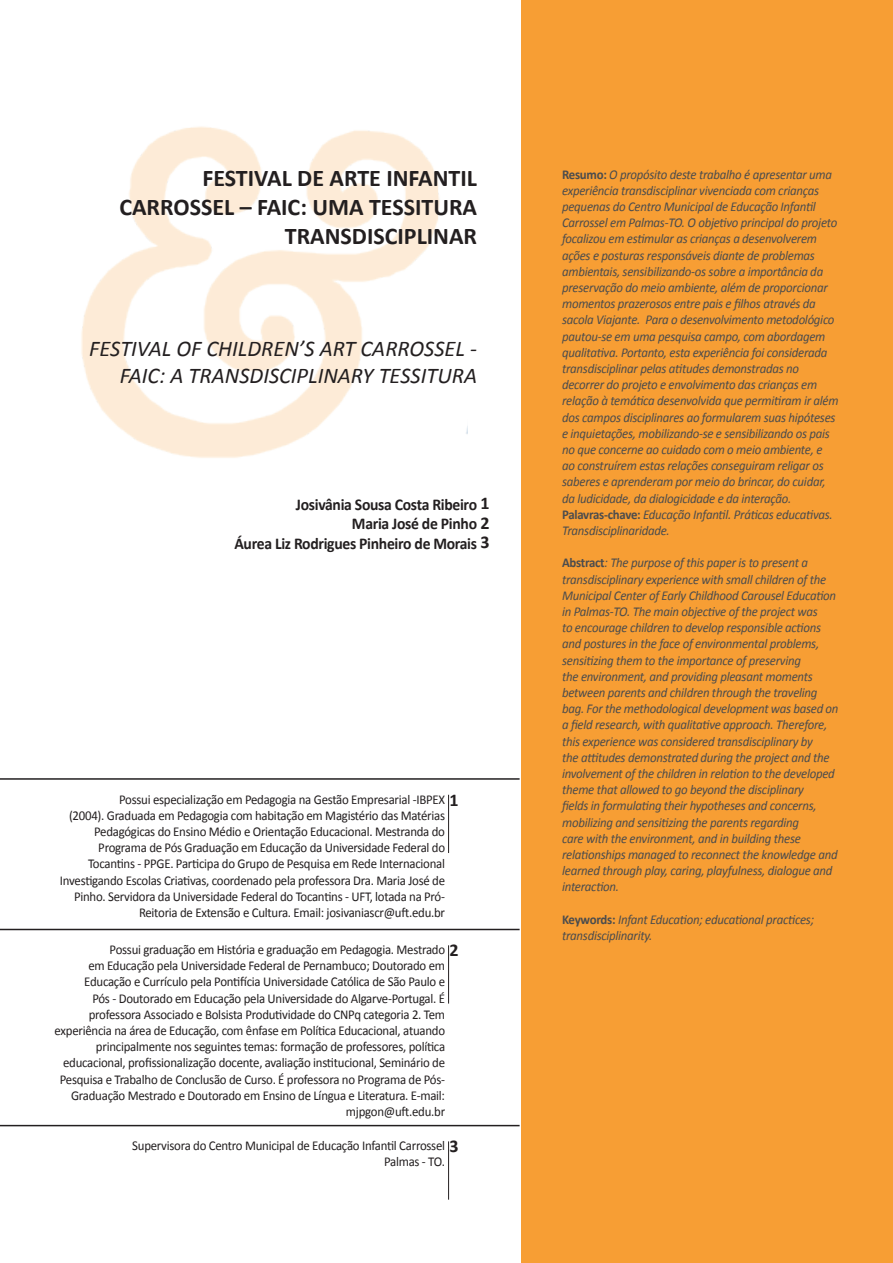
<style>
.page{position:relative;width:893px;height:1263px;background:#fff}
.page>*{position:absolute;margin:0;border:0;box-sizing:border-box;transform-origin:0 0}
.t1{font:700 24px/28.8px "Calibri";color:#231f20;text-align:right}
.t2{font:italic 22.5px/27px "Calibri";color:#231f20;text-align:right}
.t3{font:700 18px "Calibri";color:#231f20}
.t4{font:700 16.5px/19.8px "Calibri";letter-spacing:-.02em;color:#231f20;text-align:right;scale:.95 1}
.t5{font:italic 13.5px/16.2px "Calibri";letter-spacing:-.02em;color:#4b4c4d;scale:.95 1}
.t6{font:13.5px/16.2px "Calibri";letter-spacing:-.02em;color:#231f20;text-align:right;scale:.95 1}
.s1{font-size:18px}
.s2{font-weight:700;font-style:normal}
</style>
<div class="page">
<div style="left:521px;top:0;width:372px;height:1263px;background:#f79e34"></div>
<img style="left:81px;top:126px;width:387px;height:332px">
<hr style="left:0;top:778px;width:520px;height:2px;background:#231f20">
<hr style="left:0;top:929px;width:520px;height:1px;background:#231f20">
<hr style="left:0;top:1125px;width:520px;height:1px;background:#231f20">
<hr style="left:448px;top:795px;width:1px;height:58px;background:#231f20">
<hr style="left:448px;top:945px;width:1px;height:58px;background:#231f20">
<hr style="left:448px;top:1141px;width:1px;height:59px;background:#231f20">
<h1 class="t1" style="left:119px;top:164px;width:359px">FESTIVAL DE ARTE INFANTIL<br>CARROSSEL – FAIC: UMA TESSITURA<br>TRANSDISCIPLINAR</h1>
<h2 class="t2" style="left:89px;top:334px;width:389px">FESTIVAL OF CHILDREN’S ART CARROSSEL -<br>FAIC: A TRANSDISCIPLINARY TESSITURA</h2>
<p class="t4" style="left:234px;top:494px;width:270px">Josivânia Sousa Costa Ribeiro <span class="s1">1<br></span>Maria José de Pinho <span class="s1">2<br></span>Áurea Liz Rodrigues Pinheiro de Morais <span class="s1">3</span></p>
<p class="t6" style="left:60px;top:791px;width:407px">Possui especialização em Pedagogia na Gestão Empresarial -IBPEX<br>(2004). Graduada em Pedagogia com habitação em Magistério das Matérias Pedagógicas do Ensino Médio e Orientação Educacional. Mestranda do Programa de Pós Graduação em Educação da Universidade Federal do Tocantins - PPGE. Participa do Grupo de Pesquisa em Rede Internacional Investigando Escolas Criativas, coordenado pela professora Dra. Maria José de Pinho. Servidora da Universidade Federal do Tocantins - UFT, lotada na Pró-Reitoria de Extensão e Cultura. Email: josivaniascr@uft.edu.br</p>
<p class="t6" style="left:55px;top:941px;width:413px">Possui graduação em História e graduação em Pedagogia. Mestrado<br>em Educação pela Universidade Federal de Pernambuco; Doutorado em Educação e Currículo pela Pontifícia Universidade Católica de São Paulo e<br>Pós - Doutorado em Educação pela Universidade do Algarve-Portugal. É professora Associado e Bolsista Produtividade do CNPq categoria 2. Tem experiência na área de Educação, com ênfase em Política Educacional, atuando principalmente nos seguintes temas: formação de professores, política educacional, profissionalização docente, avaliação institucional, Seminário de Pesquisa e Trabalho de Conclusão de Curso. É professora no Programa de Pós-Graduação Mestrado e Doutorado em Ensino de Língua e Literatura. E-mail: mjpgon@uft.edu.br</p>
<p class="t6" style="left:132px;top:1137px;width:331px">Supervisora do Centro Municipal de Educação Infantil Carrossel<br>Palmas - TO.</p>
<h3 class="t3" style="left:450px;top:788px;width:11px">1</h3>
<h3 class="t3" style="left:450px;top:939px;width:11px">2</h3>
<h3 class="t3" style="left:450px;top:1135px;width:11px">3</h3>
<p class="t5" style="left:562px;top:165px;width:292px"><span class="s2">Resumo:</span> O propósito deste trabalho é apresentar uma experiência transdisciplinar vivenciada com crianças pequenas do Centro Municipal de Educação Infantil Carrossel em Palmas-TO. O objetivo principal do projeto focalizou em estimular as crianças a desenvolverem ações e posturas responsáveis diante de problemas ambientais, sensibilizando-os sobre a importância da preservação do meio ambiente, além de proporcionar momentos prazerosos entre pais e filhos através da sacola Viajante. Para o desenvolvimento metodológico pautou-se em uma pesquisa campo, com abordagem qualitativa. Portanto, esta experiência foi considerada transdisciplinar pelas atitudes demonstradas no decorrer do projeto e envolvimento das crianças em relação à temática desenvolvida que permitiram ir além dos campos disciplinares ao formularem suas hipóteses e inquietações, mobilizando-se e sensibilizando os pais no que concerne ao cuidado com o meio ambiente, e ao construírem estas relações conseguiram religar os saberes e aprenderam por meio do brincar, do cuidar, da ludicidade, da dialogicidade e da interação.<br><span class="s2">Palavras-chave:</span> Educação Infantil. Práticas educativas.<br>Transdisciplinaridade.</p>
<p class="t5" style="left:562px;top:554px;width:292px"><span class="s2">Abstract</span>: The purpose of this paper is to present a transdisciplinary experience with small children of the Municipal Center of Early Childhood Carousel Education in Palmas-TO. The main objective of the project was<br>to encourage children to develop responsible actions and postures in the face of environmental problems, sensitizing them to the importance of preserving<br>the environment, and providing pleasant moments between parents and children through the traveling bag. For the methodological development was based on a field research, with qualitative approach. Therefore, this experience was considered transdisciplinary by<br>the attitudes demonstrated during the project and the involvement of the children in relation to the developed theme that allowed to go beyond the disciplinary<br>fields in formulating their hypotheses and concerns, mobilizing and sensitizing the parents regarding<br>care with the environment, and in building these relationships managed to reconnect the knowledge and learned through play, caring, playfulness, dialogue and interaction.</p>
<p class="t5" style="left:562px;top:911px;width:267px"><span class="s2">Keywords:</span> Infant Education; educational practices; transdisciplinarity.</p>
</div>
